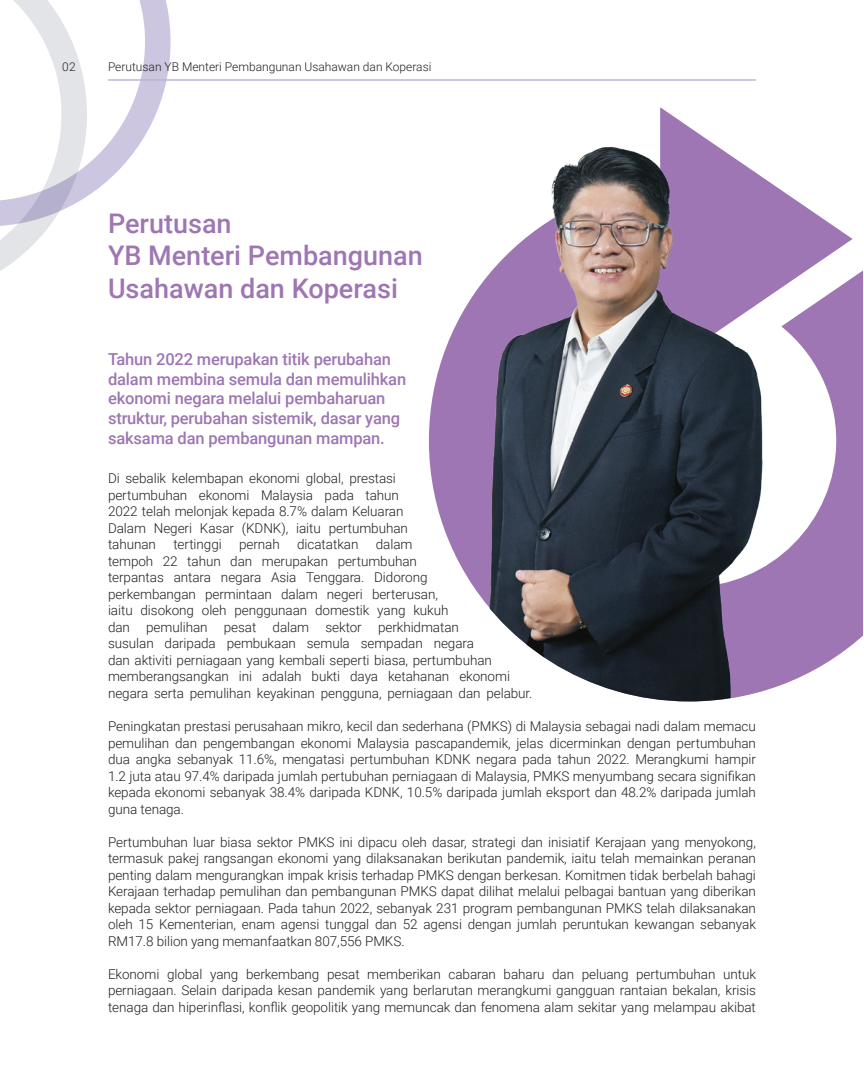
<style>
.page{position:relative;width:864px;height:1080px;background:#fff}
.page>*{position:absolute;margin:0;border:0;box-sizing:border-box;transform-origin:0 0}
.t1{font:500 27px/32.4px "Roboto";color:#9e76b3}
.t2{font:500 16.5px/19.8px "Roboto";letter-spacing:-.01em;color:#9e76b3}
.t3{font:300 13.5px/16.5px "Roboto";letter-spacing:-.005em;color:#231f20}
.t4{font:300 12px "Roboto";color:#231f20}
</style>
<div class="page">
<svg style="left:91px;top:0;width:80px;height:194px"></svg>
<svg style="left:0;top:0;width:91px;height:271px"></svg>
<hr style="left:108px;top:79px;width:648px;height:2px;background:#bdb2d7">
<svg style="left:429px;top:107px;width:433px;height:595px"></svg>
<img style="left:456px;top:125px;width:330px;height:576px">
<p class="t4" style="left:62px;top:58px;width:15px">02</p>
<p class="t4" style="left:108px;top:58px;width:325px">Perutusan YB Menteri Pembangunan Usahawan dan Koperasi</p>
<p class="t1" style="left:108px;top:206px;width:125px">Perutusan</p>
<p class="t1" style="left:108px;top:239px;width:316px">YB Menteri Pembangunan<br>Usahawan dan Koperasi</p>
<p class="t2" style="left:108px;top:348px;width:300px">Tahun 2022 merupakan titik perubahan dalam membina semula dan memulihkan ekonomi negara melalui pembaharuan struktur, perubahan sistemik, dasar yang saksama dan pembangunan mampan.</p>
<p class="t3" style="left:108px;top:470px;width:302px">Di sebalik kelembapan ekonomi global, prestasi pertumbuhan ekonomi Malaysia pada tahun 2022 telah melonjak kepada 8.7% dalam Keluaran Dalam Negeri Kasar (KDNK), iaitu pertumbuhan tahunan</p>
<p class="t3" style="left:108px;top:536px;width:368px;text-indent:268px">dalam<br>tempoh 22 tahun dan merupakan pertumbuhan terpantas antara negara Asia Tenggara. Didorong perkembangan permintaan dalam negeri berterusan,<br>iaitu disokong oleh penggunaan domestik yang kukuh<br>dan pemulihan pesat dalam sektor perkhidmatan susulan daripada pembukaan semula sempadan negara</p>
<p class="t3" style="left:108px;top:651px;width:426px">dan aktiviti perniagaan yang kembali seperti biasa, pertumbuhan memberangsangkan ini adalah bukti daya ketahanan ekonomi negara serta pemulihan keyakinan pengguna, perniagaan dan pelabur.</p>
<p class="t3" style="left:108px;top:718px;width:649px">Peningkatan prestasi perusahaan mikro, kecil dan sederhana (PMKS) di Malaysia sebagai nadi dalam memacu pemulihan dan pengembangan ekonomi Malaysia pascapandemik, jelas dicerminkan dengan pertumbuhan</p>
<p class="t3" style="left:108px;top:751px;width:650px">dua angka sebanyak 11.6%, mengatasi pertumbuhan KDNK negara pada tahun 2022. Merangkumi hampir</p>
<p class="t3" style="left:108px;top:767px;width:649px;text-align:justify">1.2 juta atau 97.4% daripada jumlah pertubuhan perniagaan di Malaysia, PMKS menyumbang secara signifikan kepada ekonomi sebanyak 38.4% daripada KDNK, 10.5% daripada jumlah eksport dan 48.2% daripada jumlah guna tenaga.</p>
<p class="t3" style="left:108px;top:833px;width:650px;text-align:justify">Pertumbuhan luar biasa sektor PMKS ini dipacu oleh dasar, strategi dan inisiatif Kerajaan yang menyokong, termasuk pakej rangsangan ekonomi yang dilaksanakan berikutan pandemik, iaitu telah memainkan peranan penting dalam mengurangkan impak krisis terhadap PMKS dengan berkesan. Komitmen tidak berbelah bahagi Kerajaan terhadap pemulihan dan pembangunan PMKS dapat dilihat melalui pelbagai bantuan yang diberikan kepada sektor perniagaan. Pada tahun 2022, sebanyak 231 program pembangunan PMKS telah dilaksanakan oleh 15 Kementerian, enam agensi tunggal dan 52 agensi dengan jumlah peruntukan kewangan sebanyak RM17.8 bilion yang memanfaatkan 807,556 PMKS.</p>
<p class="t3" style="left:108px;top:965px;width:649px;text-align:justify">Ekonomi global yang berkembang pesat memberikan cabaran baharu dan peluang pertumbuhan untuk perniagaan. Selain daripada kesan pandemik yang berlarutan merangkumi gangguan rantaian bekalan, krisis tenaga dan hiperinflasi, konflik geopolitik yang memuncak dan fenomena alam sekitar yang melampau akibat</p>
<p class="t3" style="left:173px;top:536px;width:50px">tertinggi</p>
<p class="t3" style="left:239px;top:536px;width:42px">pernah</p>
<p class="t3" style="left:297px;top:536px;width:63px">dicatatkan</p>
</div>
